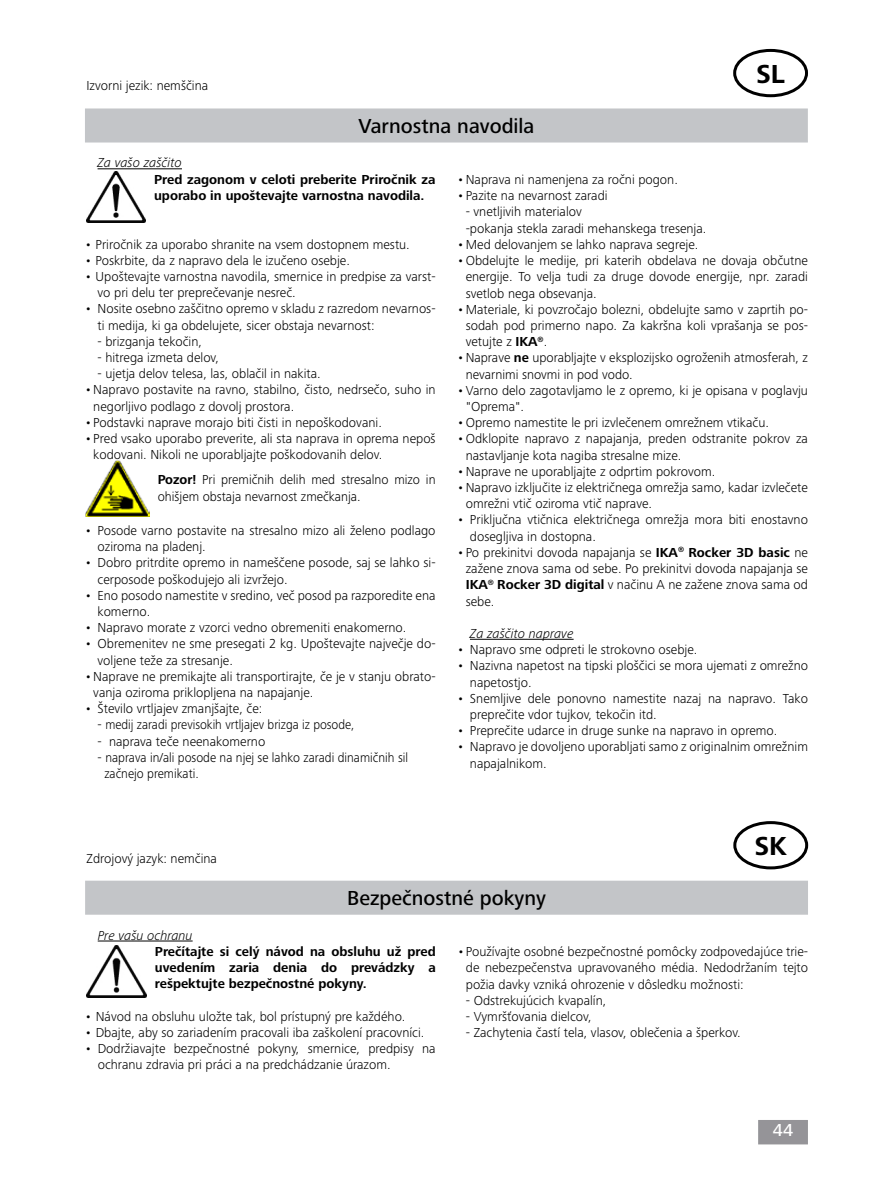
<style>
.page{position:relative;width:893px;height:1187px;background:#fff}
.page>*{position:absolute;margin:0;border:0;box-sizing:border-box;transform-origin:0 0}
.t1{font:700 27px "Frutiger Next IKA";color:#000}
.t2{font:500 21px "Frutiger Next IKA";color:#000}
.t3{font:500 18px "Frutiger Next IKA";color:#fff}
.t4{font:300 13.5px/16.2px "Frutiger Next IKA";color:#000}
.t5{font:700 13.5px/16.2px "Frutiger Next IKA";color:#000}
.t6{font:italic 300 13.5px "Frutiger Next IKA";color:#000}
.s1{font-weight:700}
</style>
<div class="page">
<div style="left:758px;top:1119px;width:50px;height:25px;background:#959498;border:2px solid #68676c"></div>
<div style="left:733px;top:49px;width:75px;height:48px;border:3px solid #000;border-radius:50%"></div>
<div style="left:86px;top:109px;width:721px;height:33px;background:#c3c5c8"></div>
<div style="left:85px;top:108px;width:723px;height:34px;border:2px solid #c3c5c8"></div>
<hr style="left:470px;top:639px;width:104px;height:1px;background:#000">
<hr style="left:98px;top:168px;width:84px;height:1px;background:#000">
<img style="left:87px;top:171px;width:59px;height:52px">
<img style="left:85px;top:461px;width:64px;height:55px">
<div style="left:733px;top:821px;width:75px;height:48px;border:3px solid #000;border-radius:50%"></div>
<div style="left:86px;top:881px;width:721px;height:32px;background:#c3c5c8"></div>
<div style="left:85px;top:880px;width:723px;height:34px;border:2px solid #c3c5c8"></div>
<hr style="left:98px;top:940px;width:95px;height:1px;background:#000">
<img style="left:87px;top:945px;width:59px;height:52px">
<p class="t4" style="left:86px;top:77px;width:123px">Izvorni jezik: nemščina</p>
<h2 class="t2" style="left:358px;top:114px;width:177px">Varnostna navodila</h2>
<h1 class="t1" style="left:756px;top:58px;width:31px">SL</h1>
<p class="t6" style="left:98px;top:155px;width:86px">Za vašo zaščito</p>
<p class="t5" style="left:154px;top:171px;width:283px">Pred zagonom v celoti preberite Priročnik za uporabo in upoštevajte varnostna navodila.</p>
<p class="t4" style="left:85px;top:236px;width:327px">• Priročnik za uporabo shranite na vsem dostopnem mestu.</p>
<p class="t4" style="left:85px;top:252px;width:267px">• Poskrbite, da z napravo dela le izučeno osebje.</p>
<p class="t4" style="left:98px;top:268px;width:340px;text-indent:-13px">• Upoštevajte varnostna navodila, smernice in predpise za varst&shy;vo pri delu ter preprečevanje nesreč.</p>
<p class="t4" style="left:98px;top:301px;width:340px;text-indent:-13px">• Nosite osebno zaščitno opremo v skladu z razredom nevarnos&shy;ti medija, ki ga obdelujete, sicer obstaja nevarnost:</p>
<p class="t4" style="left:98px;top:333px;width:106px">- brizganja tekočin,</p>
<p class="t4" style="left:98px;top:349px;width:123px">- hitrega izmeta delov,</p>
<p class="t4" style="left:98px;top:365px;width:225px">- ujetja delov telesa, las, oblačil in nakita.</p>
<p class="t4" style="left:93px;top:382px;width:344px;text-indent:-9px">•Napravo postavite na ravno, stabilno, čisto, nedrsečo, suho in negorljivo podlago z dovolj prostora.</p>
<p class="t4" style="left:85px;top:414px;width:299px">•Podstavki naprave morajo biti čisti in nepoškodovani.</p>
<p class="t4" style="left:93px;top:430px;width:344px;text-indent:-9px">•Pred vsako uporabo preverite, ali sta naprava in oprema nepoš kodovani. Nikoli ne uporabljajte poškodovanih delov.</p>
<p class="t4" style="left:158px;top:472px;width:279px"><span class="s1">Pozor!</span> Pri premičnih delih med stresalno mizo in ohišjem obstaja nevarnost zmečkanja.</p>
<p class="t4" style="left:98px;top:522px;width:339px;text-indent:-13px">• Posode varno postavite na stresalno mizo ali želeno podlago oziroma na pladenj.</p>
<p class="t4" style="left:98px;top:554px;width:340px;text-indent:-13px">• Dobro pritrdite opremo in nameščene posode, saj se lahko si&shy;cerposode poškodujejo ali izvržejo.</p>
<p class="t4" style="left:98px;top:587px;width:340px;text-indent:-13px">• Eno posodo namestite v sredino, več posod pa razporedite ena komerno.</p>
<p class="t4" style="left:85px;top:619px;width:323px">• Napravo morate z vzorci vedno obremeniti enakomerno.</p>
<p class="t4" style="left:98px;top:635px;width:340px;text-indent:-13px">• Obremenitev ne sme presegati 2 kg. Upoštevajte največje do&shy;voljene teže za stresanje.</p>
<p class="t4" style="left:93px;top:668px;width:344px;text-indent:-9px">•Naprave ne premikajte ali transportirajte, če je v stanju obrato&shy;vanja oziroma priklopljena na napajanje.</p>
<p class="t4" style="left:85px;top:700px;width:179px">• Število vrtljajev zmanjšajte, če:</p>
<p class="t4" style="left:98px;top:716px;width:259px">- medij zaradi previsokih vrtljajev brizga iz posode,</p>
<p class="t4" style="left:98px;top:733px;width:169px">- naprava teče neenakomerno</p>
<p class="t4" style="left:104px;top:749px;width:305px;text-indent:-7px">- naprava in/ali posode na njej se lahko zaradi dinamičnih sil začnejo premikati.</p>
<p class="t4" style="left:87px;top:850px;width:132px">Zdrojový jazyk: nemčina</p>
<p class="t4" style="left:457px;top:171px;width:222px">•Naprava ni namenjena za ročni pogon.</p>
<p class="t4" style="left:457px;top:188px;width:152px">•Pazite na nevarnost zaradi</p>
<p class="t4" style="left:466px;top:204px;width:242px">- vnetljivih materialov<br>-pokanja stekla zaradi mehanskega tresenja.</p>
<p class="t4" style="left:457px;top:236px;width:243px">•Med delovanjem se lahko naprava segreje.</p>
<p class="t4" style="left:466px;top:252px;width:344px;text-align:justify;text-indent:-9px">•Obdelujte le medije, pri katerih obdelava ne dovaja občutne energije. To velja tudi za druge dovode energije, npr. zaradi svetlob nega obsevanja.</p>
<p class="t4" style="left:466px;top:301px;width:344px;text-align:justify;text-indent:-9px">•Materiale, ki povzročajo bolezni, obdelujte samo v zaprtih po&shy;sodah pod primerno napo. Za kakršna koli vprašanja se pos&shy;vetujte z <span class="s1">IKA</span><sup>®</sup>.</p>
<p class="t4" style="left:466px;top:350px;width:344px;text-indent:-9px">•Naprave <span class="s1">ne</span> uporabljajte v eksplozijsko ogroženih atmosferah, z nevarnimi snovmi in pod vodo.</p>
<p class="t4" style="left:466px;top:382px;width:344px;text-indent:-9px">•Varno delo zagotavljamo le z opremo, ki je opisana v poglavju "Oprema".</p>
<p class="t4" style="left:457px;top:414px;width:313px">•Opremo namestite le pri izvlečenem omrežnem vtikaču.</p>
<p class="t4" style="left:466px;top:431px;width:344px;text-indent:-9px">•Odklopite napravo z napajanja, preden odstranite pokrov za nastavljanje kota nagiba stresalne mize.</p>
<p class="t4" style="left:457px;top:463px;width:260px">•Naprave ne uporabljajte z odprtim pokrovom.</p>
<p class="t4" style="left:466px;top:479px;width:344px;text-indent:-9px">•Napravo izključite iz električnega omrežja samo, kadar izvlečete omrežni vtič oziroma vtič naprave.</p>
<p class="t4" style="left:470px;top:512px;width:340px;text-indent:-13px">• Priključna vtičnica električnega omrežja mora biti enostavno dosegljiva in dostopna.</p>
<p class="t4" style="left:466px;top:544px;width:344px;text-align:justify;text-indent:-9px">•Po prekinitvi dovoda napajanja se <span class="s1">IKA</span><sup>®</sup> <span class="s1">Rocker 3D basic</span> ne zažene znova sama od sebe. Po prekinitvi dovoda napajanja se <span class="s1">IKA</span><sup>®</sup> <span class="s1">Rocker 3D digital</span> v načinu A ne zažene znova sama od sebe.</p>
<p class="t6" style="left:470px;top:625px;width:105px">Za zaščito naprave</p>
<p class="t4" style="left:457px;top:641px;width:242px">• Napravo sme odpreti le strokovno osebje.</p>
<p class="t4" style="left:470px;top:657px;width:340px;text-indent:-13px">• Nazivna napetost na tipski ploščici se mora ujemati z omrežno napetostjo.</p>
<p class="t4" style="left:470px;top:690px;width:340px;text-indent:-13px">• Snemljive dele ponovno namestite nazaj na napravo. Tako preprečite vdor tujkov, tekočin itd.</p>
<p class="t4" style="left:457px;top:722px;width:322px">• Preprečite udarce in druge sunke na napravo in opremo.</p>
<p class="t4" style="left:470px;top:738px;width:340px;text-indent:-13px">• Napravo je dovoljeno uporabljati samo z originalnim omrežnim napajalnikom.</p>
<h1 class="t1" style="left:754px;top:830px;width:34px">SK</h1>
<h2 class="t2" style="left:347px;top:885px;width:200px">Bezpečnostné pokyny</h2>
<p class="t4" style="left:466px;top:943px;width:344px;text-align:justify;text-indent:-9px">•Používajte osobné bezpečnostné pomôcky zodpovedajúce trie&shy;de nebezpečenstva upravovaného média. Nedodržaním tejto požia davky vzniká ohrozenie v dôsledku možnosti:</p>
<p class="t4" style="left:466px;top:992px;width:142px">- Odstrekujúcich kvapalín,</p>
<p class="t4" style="left:466px;top:1008px;width:127px">- Vymršťovania dielcov,</p>
<p class="t4" style="left:466px;top:1024px;width:276px">- Zachytenia častí tela, vlasov, oblečenia a šperkov.</p>
<p class="t6" style="left:98px;top:927px;width:96px">Pre vašu ochranu</p>
<p class="t5" style="left:155px;top:943px;width:282px;text-align:justify">Prečítajte si celý návod na obsluhu už pred uvedením zaria denia do prevádzky a rešpektujte bezpečnostné pokyny.</p>
<p class="t4" style="left:85px;top:1008px;width:322px">• Návod na obsluhu uložte tak, bol prístupný pre každého.</p>
<p class="t4" style="left:85px;top:1024px;width:341px">• Dbajte, aby so zariadením pracovali iba zaškolení pracovníci.</p>
<p class="t4" style="left:98px;top:1040px;width:340px;text-indent:-13px">• Dodržiavajte bezpečnostné pokyny, smernice, predpisy na ochranu zdravia pri práci a na predchádzanie úrazom.</p>
<h3 class="t3" style="left:773px;top:1119px;width:22px">44</h3>
</div>
